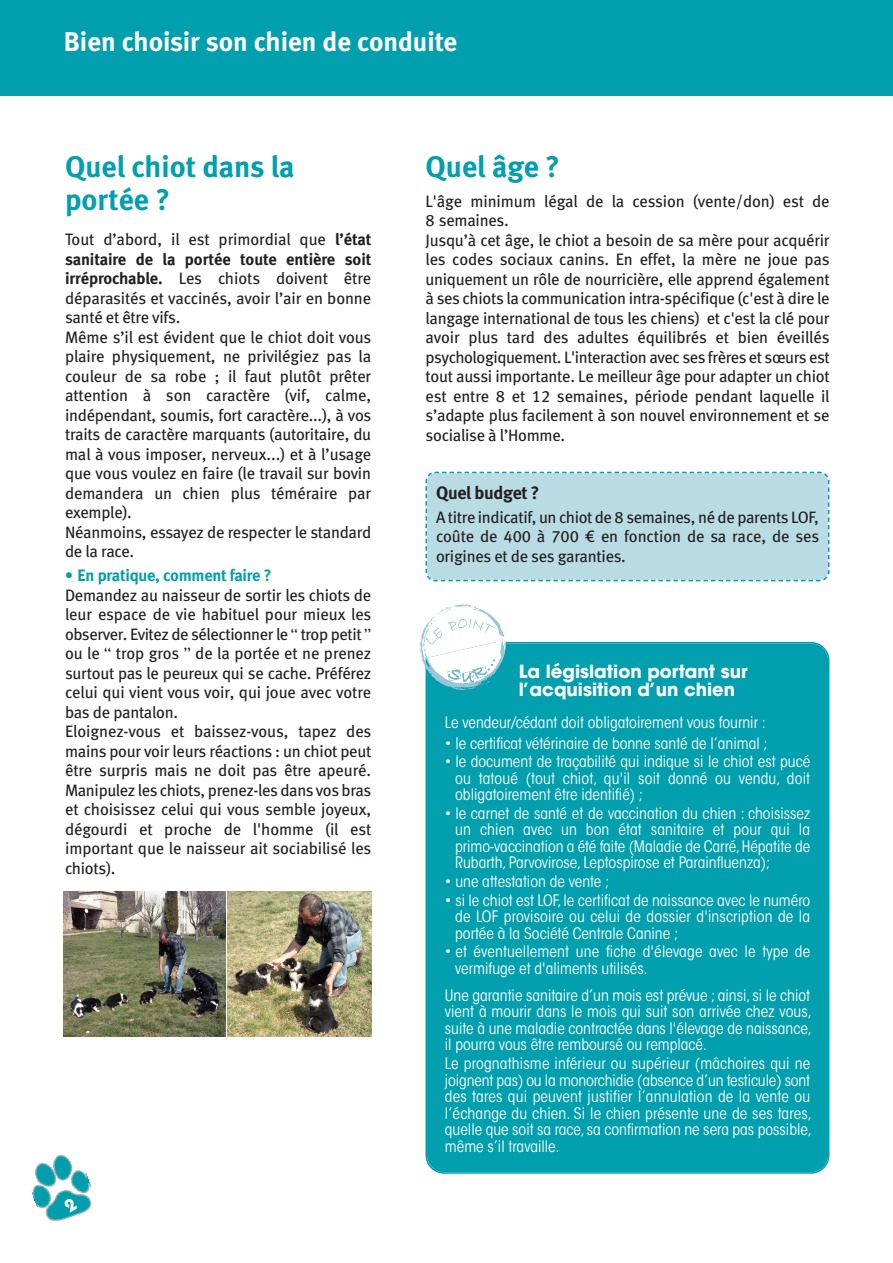
<style>
.page{position:relative;width:893px;height:1263px;background:#fff}
.page>*{position:absolute;margin:0;border:0;box-sizing:border-box;transform-origin:0 0}
.t1{font:30px/33px "Meta Bold LF";color:#029fae}
.t2{font:27px "Meta Bold LF";color:#fff}
.t3{font:700 18px/18px "ITC Avant Garde Std";color:#fff}
.t4{font:18px "Meta Bold LF";letter-spacing:-.015em;color:#231f20}
.t5{font:16.5px/19.5px "Meta Book LF";letter-spacing:-.015em;color:#231f20}
.t6{font:16.5px "Meta Bold LF";letter-spacing:-.005em;color:#231f20}
.t7{font:16.5px "Meta Bold LF";letter-spacing:-.015em;color:#029fae}
.t8{font:condensed 15.75px/16.5px "ITC Avant Garde Std";color:#fff;text-align:justify}
.s1{font-family:"Meta Bold LF"}
.s2{font-family:"Gill Sans Std"}
</style>
<div class="page">
<div style="left:0;top:0;width:893px;height:96px;background:#029fae"></div>
<img style="left:31px;top:1154px;width:61px;height:67px">
<img style="left:64px;top:891px;width:161px;height:145px">
<img style="left:228px;top:891px;width:143px;height:145px">
<div style="left:425px;top:642px;width:404px;height:532px;background:#029fae"></div>
<div style="left:425px;top:471px;width:405px;height:111px;background:#b9dbe3"></div>
<svg style="left:63px;top:1197px;width:15px;height:15px"></svg>
<svg style="left:420px;top:604px;width:86px;height:86px"></svg>
<h2 class="t2" style="left:64px;top:25px;width:395px">Bien choisir son chien de conduite</h2>
<h1 class="t1" style="left:65px;top:150px;width:231px">Quel chiot dans la portée ?</h1>
<p class="t5" style="left:65px;top:229px;width:308px">Tout d’abord, il est primordial que <span class="s1">l’état</span></p>
<p class="t6" style="left:65px;top:249px;width:308px">sanitaire de la portée toute entière soit</p>
<p class="t5" style="left:65px;top:268px;width:308px"><span class="s1">irréprochable.</span> Les chiots doivent être déparasités et vaccinés, avoir l’air en bonne santé et être vifs.<br>Même s’il est évident que le chiot doit vous plaire physiquement, ne privilégiez pas la couleur de sa robe ; il faut plutôt prêter attention à son caractère (vif, calme, indépendant, soumis, fort caractère...), à vos traits de caractère marquants (autoritaire, du mal à vous imposer, nerveux...) et à l’usage que vous voulez en faire (le travail sur bovin demandera un chien plus téméraire par exemple).<br>Néanmoins, essayez de respecter le standard de la race.</p>
<p class="t7" style="left:65px;top:566px;width:208px">• En pratique, comment faire ?</p>
<p class="t5" style="left:65px;top:585px;width:308px">Demandez au naisseur de sortir les chiots de leur espace de vie habituel pour mieux les observer. Evitez de sélectionner le <span class="s2">“</span> trop petit <span class="s2">” </span>ou le <span class="s2">“</span> trop gros <span class="s2">”</span> de la portée et ne prenez surtout pas le peureux qui se cache. Préférez celui qui vient vous voir, qui joue avec votre bas de pantalon.<br>Eloignez-vous et baissez-vous, tapez des mains pour voir leurs réactions : un chiot peut être surpris mais ne doit pas être apeuré.<br>Manipulez les chiots, prenez-les dans vos bras et choisissez celui qui vous semble joyeux, dégourdi et proche de l'homme (il est important que le naisseur ait sociabilisé les chiots).</p>
<h1 class="t1" style="left:425px;top:150px;width:136px">Quel âge ?</h1>
<p class="t5" style="left:425px;top:191px;width:406px">L'âge minimum légal de la cession (vente/don) est de 8 semaines.<br>Jusqu’à cet âge, le chiot a besoin de sa mère pour acquérir les codes sociaux canins. En effet, la mère ne joue pas uniquement un rôle de nourricière, elle apprend également à ses chiots la communication intra-spécifique (c'est à dire le langage international de tous les chiens) et c'est la clé pour avoir plus tard des adultes équilibrés et bien éveillés psychologiquement. L'interaction avec ses frères et sœurs est tout aussi importante. Le meilleur âge pour adapter un chiot est entre 8 et 12 semaines, période pendant laquelle il s’adapte plus facilement à son nouvel environnement et se socialise à l’Homme.</p>
<p class="t4" style="left:436px;top:482px;width:105px">Quel budget ?</p>
<p class="t5" style="left:436px;top:507px;width:385px;text-align:justify">A titre indicatif, un chiot de 8 semaines, né de parents LOF, coûte de 400 à 700 € en fonction de sa race, de ses origines et de ses garanties.</p>
<p class="t3" style="left:519px;top:664px;width:230px">La législation portant sur l’acquisition d’un chien</p>
<p class="t8" style="left:445px;top:715px;width:322px">Le vendeur/cédant doit obligatoirement vous fournir :</p>
<p class="t8" style="left:445px;top:736px;width:324px">• le certificat vétérinaire de bonne santé de l’animal ;</p>
<p class="t8" style="left:455px;top:755px;width:357px;text-indent:-10px">• le document de traçabilité qui indique si le chiot est pucé ou tatoué (tout chiot, qu'il soit donné ou vendu, doit obligatoirement être identifié) ;</p>
<p class="t8" style="left:455px;top:806px;width:357px;text-indent:-10px">• le carnet de santé et de vaccination du chien : choisissez un chien avec un bon état sanitaire et pour qui la primo-vaccination a été faite (Maladie de Carré,Hépatite de Rubarth, Parvovirose,Leptospirose et Parainfluenza);</p>
<p class="t8" style="left:445px;top:874px;width:166px">• une attestation de vente ;</p>
<p class="t8" style="left:455px;top:893px;width:357px;text-indent:-10px">• si le chiot est LOF,le certificat de naissance avec le numéro de LOF provisoire ou celui de dossier d'inscription de la portée à la Société Centrale Canine ;</p>
<p class="t8" style="left:455px;top:945px;width:357px;text-indent:-10px">• et éventuellement une fiche d'élevage avec le type de vermifuge et d'aliments utilisés.</p>
<p class="t8" style="left:445px;top:988px;width:368px">Une garantie sanitaire d’un mois est prévue ; ainsi, si le chiot vient à mourir dans le mois qui suit son arrivée chez vous, suite à une maladie contractée dans l'élevage de naissance, il pourra vous être remboursé ou remplacé.</p>
<p class="t8" style="left:445px;top:1056px;width:368px">Le prognathisme inférieur ou supérieur (mâchoires qui ne joignent pas) ou la monorchidie (absence d’un testicule) sont des tares qui peuvent justifier l’annulation de la vente ou l’échange du chien. Si le chien présente une de ses tares, quelle que soit sa race, sa confirmation ne sera pas possible, même s’il travaille.</p>
</div>
